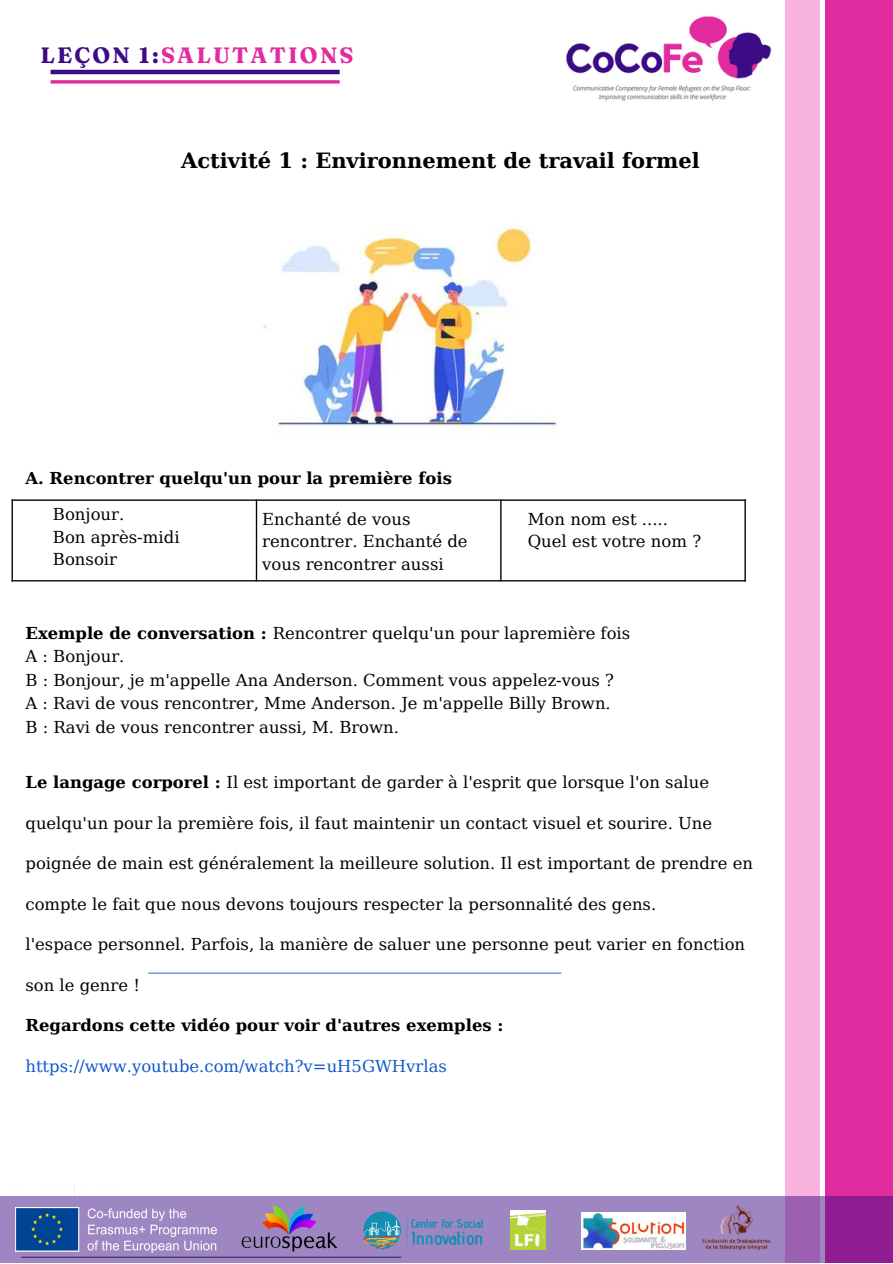
<style>
.page{position:relative;width:893px;height:1264px;background:#fff}
.page>*{position:absolute;margin:0;border:0;box-sizing:border-box;transform-origin:0 0}
.t1{font:700 22.2px "Fraunces 9 pt";letter-spacing:.1em;color:#e12c9f}
.t2{font:700 21px "DejaVu Serif";color:#000}
.t3{font:16.5px/22.5px "DejaVu Serif";color:#000}
.t4{font:16.35px/23.5px "DejaVu Serif";color:#000}
.t5{font:700 16.35px "DejaVu Serif";color:#000}
.t6{font:16.35px "DejaVu Serif";color:#15c}
.s1{color:#3c0c84}
.s2{font-weight:700}
</style>
<div class="page">
<img style="left:263px;top:227px;width:293px;height:200px">
<hr style="left:148px;top:972px;width:413px;height:1px;background:#15c">
<hr style="left:12px;top:499px;width:733px;height:2px;background:#000">
<hr style="left:12px;top:580px;width:733px;height:1px;background:#000">
<hr style="left:12px;top:499px;width:1px;height:82px;background:#000">
<hr style="left:256px;top:499px;width:1px;height:82px;background:#000">
<hr style="left:500px;top:499px;width:1px;height:82px;background:#000">
<hr style="left:744px;top:499px;width:1px;height:82px;background:#000">
<div style="left:825px;top:0;width:67px;height:1262px;background:#e12c9f"></div>
<div style="left:785px;top:0;width:34px;height:1262px;background:#f9b3df"></div>
<img style="left:566px;top:16px;width:206px;height:85px">
<hr style="left:51px;top:70px;width:288px;height:4px;background:#3c0c84">
<svg style="left:51px;top:80px;width:288px;height:4px"></svg>
<svg style="left:0;top:1196px;width:892px;height:66px;background:#9a72b8"></svg>
<img style="left:16px;top:1207px;width:201px;height:45px">
<img style="left:699px;top:1203px;width:74px;height:48px">
<img style="left:349px;top:1207px;width:144px;height:45px">
<img style="left:239px;top:1203px;width:99px;height:48px">
<img style="left:510px;top:1209px;width:35px;height:40px">
<img style="left:581px;top:1212px;width:104px;height:37px">
<h1 class="t1" style="left:40px;top:41px;width:314px"><span class="s1">LEÇON 1:</span>SALUTATIONS</h1>
<p class="t2" style="left:181px;top:148px;width:520px">Activité 1 : Environnement de travail formel</p>
<p class="t5" style="left:25px;top:469px;width:428px">A. Rencontrer quelqu'un pour la première fois</p>
<p class="t3" style="left:53px;top:503px;width:128px">Bonjour.<br>Bon après-midi<br>Bonsoir</p>
<p class="t3" style="left:262px;top:508px;width:207px">Enchanté de vous rencontrer. Enchanté de vous rencontrer aussi</p>
<p class="t3" style="left:527px;top:508px;width:175px">Mon nom est .....<br>Quel est votre nom ?</p>
<p class="t4" style="left:25px;top:621px;width:606px"><span class="s2">Exemple de conversation :</span> Rencontrer quelqu'un pour lapremière fois A : Bonjour.<br>B : Bonjour, je m'appelle Ana Anderson. Comment vous appelez-vous ?<br>A : Ravi de vous rencontrer, Mme Anderson. Je m'appelle Billy Brown.<br>B : Ravi de vous rencontrer aussi, M. Brown.</p>
<p class="t4" style="left:25px;top:770px;width:685px"><span class="s2">Le langage corporel :</span> Il est important de garder à l'esprit que lorsque l'on salue</p>
<p class="t4" style="left:25px;top:811px;width:688px">quelqu'un pour la première fois, il faut maintenir un contact visuel et sourire. Une</p>
<p class="t4" style="left:25px;top:851px;width:729px">poignée de main est généralement la meilleure solution. Il est important de prendre en</p>
<p class="t4" style="left:25px;top:892px;width:632px">compte le fait que nous devons toujours respecter la personnalité des gens.</p>
<p class="t4" style="left:25px;top:932px;width:721px">l'espace personnel. Parfois, la manière de saluer une personne peut varier en fonction</p>
<p class="t4" style="left:25px;top:973px;width:116px">son le genre !</p>
<p class="t5" style="left:25px;top:1015px;width:479px">Regardons cette vidéo pour voir d'autres exemples :</p>
<p class="t6" style="left:25px;top:1056px;width:423px">https://www.youtube.com/watch?v=uH5GWHvrlas</p>
</div>
